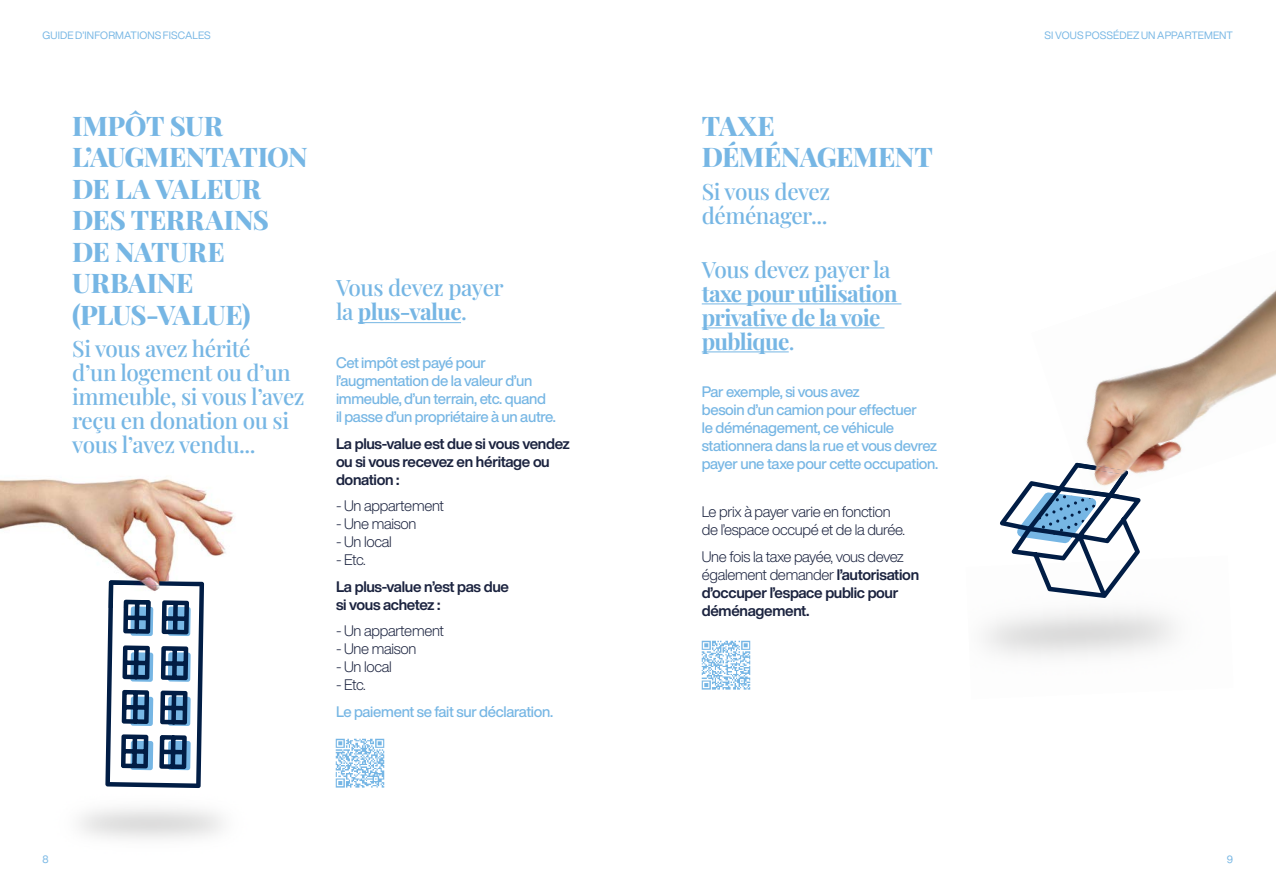
<style>
.page{position:relative;width:1276px;height:893px;background:#fff}
.page>*{position:absolute;margin:0;border:0;box-sizing:border-box;transform-origin:0 0}
.t1{font:800 27px/31.5px "Playfair Display";letter-spacing:-.02em;color:#76b6e4}
.t2{font:500 22.5px/24px "Playfair Display";letter-spacing:-.02em;color:#76b6e4}
.t3{font:700 22.5px/24px "Playfair Display";letter-spacing:-.03em;color:#76b6e4}
.t4{font:500 15px/18px "Helvetica Now Display";letter-spacing:-.02em;color:#76b6e4}
.t5{font:700 15px/18px "Helvetica Now Display";letter-spacing:-.02em;color:#1b233f}
.t6{font:300 15px/18px "Helvetica Now Display";letter-spacing:-.02em;color:#1b233f}
.t7{font:10.5px "Helvetica Now Display";letter-spacing:.01em;color:#76b6e4}
.s1{font-weight:700}
.s2{font-weight:500}
.s3{font-weight:300}
</style>
<div class="page">
<hr style="left:702px;top:304px;width:199px;height:1px;background:#76b6e4">
<hr style="left:702px;top:328px;width:182px;height:1px;background:#76b6e4">
<hr style="left:702px;top:352px;width:86px;height:1px;background:#76b6e4">
<hr style="left:358px;top:322px;width:103px;height:1px;background:#76b6e4">
<img style="left:335px;top:738px;width:50px;height:50px">
<img style="left:701px;top:640px;width:50px;height:50px">
<img style="left:0;top:478px;width:234px;height:107px">
<svg style="left:105px;top:580px;width:99px;height:208px"></svg>
<img style="left:108px;top:580px;width:95px;height:28px">
<img style="left:1076px;top:290px;width:200px;height:212px">
<svg style="left:1000px;top:463px;width:140px;height:135px"></svg>
<img style="left:1075px;top:463px;width:53px;height:37px">
<p class="t7" style="left:43px;top:28px;width:170px">GUIDE D’INFORMATIONS FISCALES</p>
<h1 class="t1" style="left:72px;top:108px;width:237px">IMPÔT SUR<br>L’AUGMENTATION<br>DE LA VALEUR<br>DES TERRAINS<br>DE NATURE<br>URBAINE (PLUS-VALUE)</h1>
<h2 class="t2" style="left:72px;top:335px;width:234px">Si vous avez hérité<br>d’un logement ou d’un immeuble, si vous l’avez reçu en donation ou si vous l’avez vendu...</h2>
<h2 class="t2" style="left:336px;top:274px;width:169px">Vous devez payer la <span class="s1">plus-value</span>.</h2>
<p class="t4" style="left:336px;top:354px;width:221px">Cet impôt est payé pour l’augmentation de la valeur d’un immeuble, d’un terrain, etc. quand<br>il passe d’un propriétaire à un autre.</p>
<p class="t5" style="left:336px;top:434px;width:235px">La plus-value est due si vous vendez ou si vous recevez en héritage ou donation :</p>
<p class="t6" style="left:336px;top:497px;width:109px">- Un appartement</p>
<p class="t6" style="left:336px;top:515px;width:82px">- Une maison</p>
<p class="t6" style="left:336px;top:533px;width:57px">- Un local</p>
<p class="t6" style="left:336px;top:551px;width:31px">- Etc.</p>
<p class="t5" style="left:336px;top:577px;width:175px">La plus-value n’est pas due si vous achetez :</p>
<p class="t6" style="left:336px;top:622px;width:109px">- Un appartement</p>
<p class="t6" style="left:336px;top:640px;width:82px">- Une maison</p>
<p class="t6" style="left:336px;top:658px;width:57px">- Un local</p>
<p class="t6" style="left:336px;top:676px;width:31px">- Etc.</p>
<p class="t4" style="left:336px;top:702px;width:219px">Le paiement se fait sur déclaration.</p>
<p class="t7" style="left:43px;top:852px;width:8px">8</p>
<h1 class="t1" style="left:702px;top:108px;width:232px">TAXE<br>DÉMÉNAGEMENT</h1>
<h2 class="t2" style="left:702px;top:178px;width:130px">Si vous devez déménager...</h2>
<h2 class="t2" style="left:702px;top:255px;width:190px">Vous devez payer la</h2>
<h2 class="t3" style="left:702px;top:279px;width:197px">taxe pour utilisation privative de la voie publique<span class="s2">.</span></h2>
<p class="t4" style="left:702px;top:383px;width:238px">Par exemple, si vous avez<br>besoin d’un camion pour effectuer<br>le déménagement, ce véhicule stationnera dans la rue et vous devrez payer une taxe pour cette occupation.</p>
<p class="t6" style="left:702px;top:503px;width:205px">Le prix à payer varie en fonction de l’espace occupé et de la durée.</p>
<p class="t5" style="left:702px;top:547px;width:219px"><span class="s3">Une fois la taxe payée, vous devez également demander</span> l’autorisation d’occuper l’espace public pour déménagement.</p>
<p class="t7" style="left:1044px;top:28px;width:190px">SI VOUS POSSÉDEZ UN APPARTEMENT</p>
<p class="t7" style="left:1226px;top:852px;width:8px">9</p>
</div>
